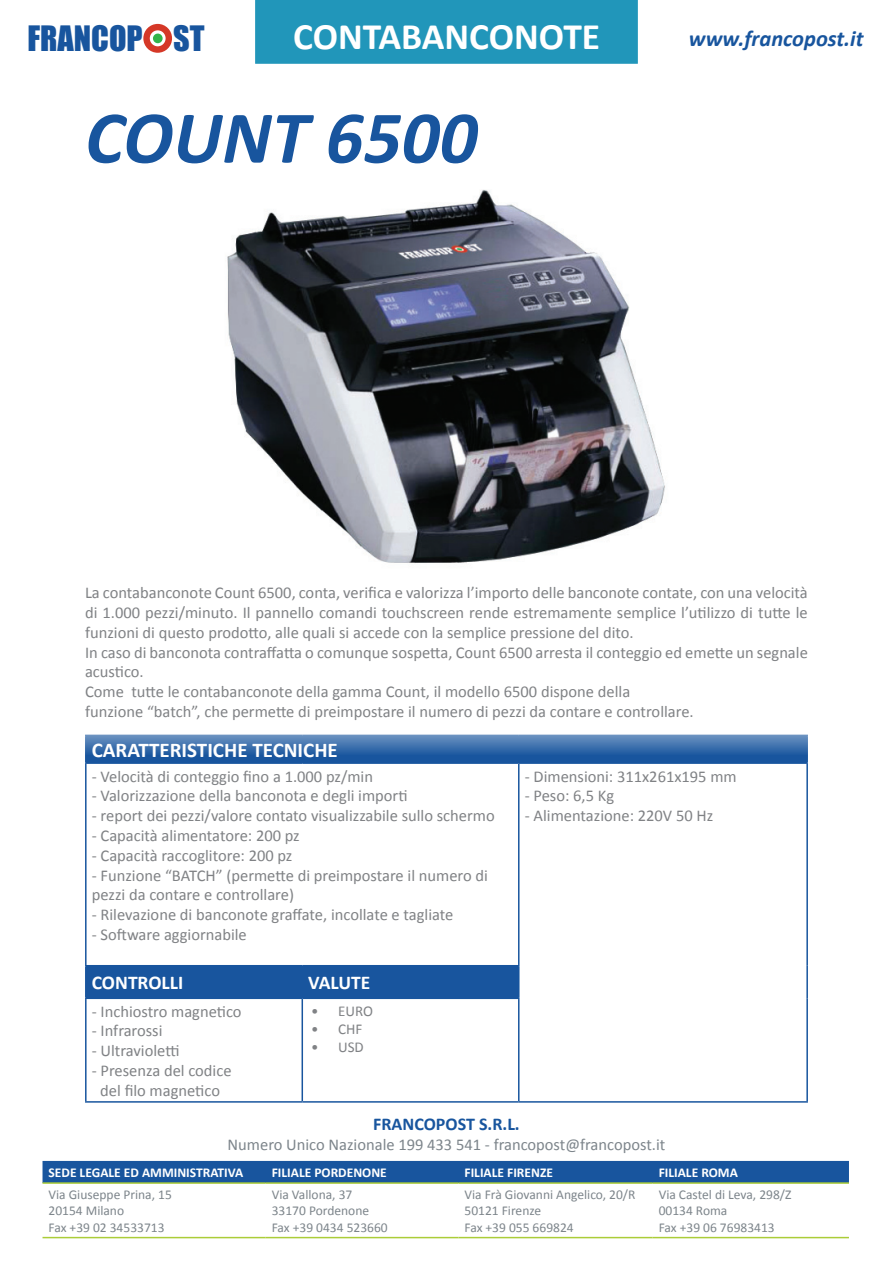
<style>
.page{position:relative;width:893px;height:1263px;background:#fff}
.page>*{position:absolute;margin:0;border:0;box-sizing:border-box;transform-origin:0 0}
.t1{font:italic 700 75px "Calibri";color:#18559e}
.t2{font:700 37.5px "Calibri";color:#fff}
.t3{font:32.1px "Impact";color:#18559e}
.t4{font:italic 700 22.5px "Calibri";color:#18559e}
.t5{font:700 21px "Calibri";color:#fff}
.t6{font:700 19.5px "Calibri";color:#fff}
.t7{font:700 18px "Calibri";color:#18559e}
.t8{font:16.5px/19.8px "Calibri";color:#808285}
.t9{font:16.5px "Calibri";color:#7d858b}
.t10{font:15px "Calibri";color:#808285}
.t11{font:13.5px "Calibri";color:#7d858b}
.t12{font:700 13.5px "Calibri";color:#fff}
</style>
<div class="page">
<div style="left:255px;top:0;width:383px;height:64px;background:#2196ba"></div>
<svg style="left:144px;top:25px;width:27px;height:27px"></svg>
<div style="left:143px;top:24px;width:29px;height:29px;border:6px solid #d53827;border-radius:50%"></div>
<div style="left:153px;top:34px;width:10px;height:9px;background:#33b44a;border-radius:50%"></div>
<div style="left:43px;top:1161px;width:806px;height:21px;background:#18559e"></div>
<hr style="left:43px;top:1182px;width:223px;height:2px;background:#abcd38">
<hr style="left:266px;top:1182px;width:192px;height:2px;background:#abcd38">
<hr style="left:458px;top:1182px;width:195px;height:2px;background:#abcd38">
<hr style="left:653px;top:1182px;width:196px;height:2px;background:#abcd38">
<hr style="left:43px;top:1237px;width:223px;height:1px;background:#abcd38">
<hr style="left:266px;top:1237px;width:192px;height:1px;background:#abcd38">
<hr style="left:458px;top:1237px;width:195px;height:1px;background:#abcd38">
<hr style="left:653px;top:1237px;width:196px;height:1px;background:#abcd38">
<img style="left:227px;top:190px;width:438px;height:373px">
<div style="left:87px;top:966px;width:431px;height:31px;background:#18559e"></div>
<hr style="left:85px;top:735px;width:217px;height:1px;background:#18559e">
<hr style="left:85px;top:736px;width:2px;height:26px;background:#18559e">
<hr style="left:519px;top:735px;width:289px;height:1px;background:#18559e">
<svg style="left:86px;top:735px;width:721px;height:27px;background:#386dab"></svg>
<hr style="left:806px;top:736px;width:2px;height:26px;background:#18559e">
<hr style="left:85px;top:762px;width:217px;height:2px;background:#18559e">
<hr style="left:85px;top:764px;width:2px;height:201px;background:#18559e">
<hr style="left:302px;top:762px;width:217px;height:2px;background:#18559e">
<hr style="left:519px;top:762px;width:289px;height:2px;background:#18559e">
<hr style="left:518px;top:764px;width:1px;height:201px;background:#18559e">
<hr style="left:806px;top:764px;width:2px;height:202px;background:#18559e">
<hr style="left:85px;top:965px;width:217px;height:1px;background:#18559e">
<hr style="left:85px;top:966px;width:2px;height:31px;background:#18559e">
<hr style="left:302px;top:965px;width:217px;height:1px;background:#18559e">
<hr style="left:302px;top:966px;width:1px;height:31px;background:#18559e">
<hr style="left:518px;top:966px;width:1px;height:31px;background:#18559e">
<hr style="left:806px;top:966px;width:2px;height:32px;background:#18559e">
<hr style="left:85px;top:997px;width:217px;height:2px;background:#18559e">
<hr style="left:85px;top:999px;width:2px;height:102px;background:#18559e">
<hr style="left:302px;top:997px;width:217px;height:2px;background:#18559e">
<hr style="left:302px;top:999px;width:1px;height:102px;background:#18559e">
<hr style="left:518px;top:999px;width:1px;height:102px;background:#18559e">
<hr style="left:806px;top:998px;width:2px;height:103px;background:#18559e">
<hr style="left:85px;top:1101px;width:217px;height:2px;background:#18559e">
<hr style="left:302px;top:1101px;width:217px;height:2px;background:#18559e">
<hr style="left:519px;top:1101px;width:289px;height:2px;background:#18559e">
<h3 class="t3" style="left:27px;top:14px;width:179px">FRANCOP ST</h3>
<p class="t2" style="left:293px;top:14px;width:309px">CONTABANCONOTE</p>
<p class="t4" style="left:689px;top:24px;width:176px">www.francopost.it</p>
<p class="t1" style="left:85px;top:91px;width:394px">COUNT 6500</p>
<p class="t8" style="left:85px;top:582px;width:724px;text-align:justify">La contabanconote Count 6500, conta, verifica e valorizza l’importo delle banconote contate, con una velocità di 1.000 pezzi/minuto. Il pannello comandi touchscreen rende estremamente semplice l’utilizzo di tutte le funzioni di questo prodotto, alle quali si accede con la semplice pressione del dito.</p>
<p class="t8" style="left:85px;top:641px;width:724px">In caso di banconota contraffatta o comunque sospetta, Count 6500 arresta il conteggio ed emette un segnale acustico.</p>
<p class="t8" style="left:85px;top:681px;width:547px">Come tutte le contabanconote della gamma Count, il modello 6500 dispone della</p>
<p class="t8" style="left:85px;top:701px;width:610px">funzione “batch”, che permette di preimpostare il numero di pezzi da contare e controllare.</p>
<p class="t5" style="left:92px;top:737px;width:248px">CARATTERISTICHE TECNICHE</p>
<p class="t8" style="left:92px;top:765px;width:283px">- Velocità di conteggio fino a 1.000 pz/min</p>
<p class="t8" style="left:92px;top:785px;width:317px">- Valorizzazione della banconota e degli importi</p>
<p class="t8" style="left:92px;top:805px;width:404px">- report dei pezzi/valore contato visualizzabile sullo schermo</p>
<p class="t8" style="left:92px;top:825px;width:209px">- Capacità alimentatore: 200 pz</p>
<p class="t8" style="left:92px;top:844px;width:202px">- Capacità raccoglitore: 200 pz</p>
<p class="t8" style="left:92px;top:864px;width:398px">- Funzione “BATCH” (permette di preimpostare il numero di pezzi da contare e controllare)</p>
<p class="t8" style="left:92px;top:904px;width:363px">- Rilevazione di banconote graffate, incollate e tagliate</p>
<p class="t8" style="left:92px;top:924px;width:157px">- Software aggiornabile</p>
<p class="t8" style="left:525px;top:765px;width:213px">- Dimensioni: 311x261x195 mm</p>
<p class="t8" style="left:525px;top:785px;width:91px">- Peso: 6,5 Kg</p>
<p class="t8" style="left:525px;top:805px;width:190px">- Alimentazione: 220V 50 Hz</p>
<p class="t6" style="left:92px;top:971px;width:93px">CONTROLLI</p>
<p class="t6" style="left:308px;top:971px;width:63px">VALUTE</p>
<p class="t8" style="left:92px;top:1000px;width:151px">- Inchiostro magnetico</p>
<p class="t8" style="left:92px;top:1020px;width:72px">- Infrarossi</p>
<p class="t8" style="left:92px;top:1040px;width:89px">- Ultravioletti</p>
<p class="t8" style="left:92px;top:1060px;width:141px;text-align:center">- Presenza del codice del filo magnetico</p>
<p class="t10" style="left:311px;top:1001px;width:63px">• EURO</p>
<p class="t10" style="left:311px;top:1019px;width:53px">• CHF</p>
<p class="t10" style="left:311px;top:1037px;width:54px">• USD</p>
<p class="t7" style="left:373px;top:1113px;width:148px">FRANCOPOST S.R.L.</p>
<p class="t9" style="left:228px;top:1134px;width:439px">Numero Unico Nazionale 199 433 541 - francopost@francopost.it</p>
<p class="t12" style="left:49px;top:1164px;width:196px">SEDE LEGALE ED AMMINISTRATIVA</p>
<p class="t12" style="left:272px;top:1164px;width:117px">FILIALE PORDENONE</p>
<p class="t12" style="left:464px;top:1164px;width:90px">FILIALE FIRENZE</p>
<p class="t12" style="left:659px;top:1164px;width:81px">FILIALE ROMA</p>
<p class="t11" style="left:49px;top:1186px;width:125px">Via Giuseppe Prina, 15</p>
<p class="t11" style="left:49px;top:1202px;width:77px">20154 Milano</p>
<p class="t11" style="left:49px;top:1219px;width:118px">Fax +39 02 34533713</p>
<p class="t11" style="left:464px;top:1186px;width:172px">Via Frà Giovanni Angelico, 20/R</p>
<p class="t11" style="left:464px;top:1202px;width:78px">50121 Firenze</p>
<p class="t11" style="left:464px;top:1219px;width:111px">Fax +39 055 669824</p>
<p class="t11" style="left:659px;top:1186px;width:134px">Via Castel di Leva, 298/Z</p>
<p class="t11" style="left:659px;top:1202px;width:70px">00134 Roma</p>
<p class="t11" style="left:659px;top:1219px;width:118px">Fax +39 06 76983413</p>
<p class="t11" style="left:272px;top:1186px;width:82px">Via Vallona, 37</p>
<p class="t11" style="left:272px;top:1202px;width:99px">33170 Pordenone</p>
<p class="t11" style="left:272px;top:1219px;width:118px">Fax +39 0434 523660</p>
</div>
